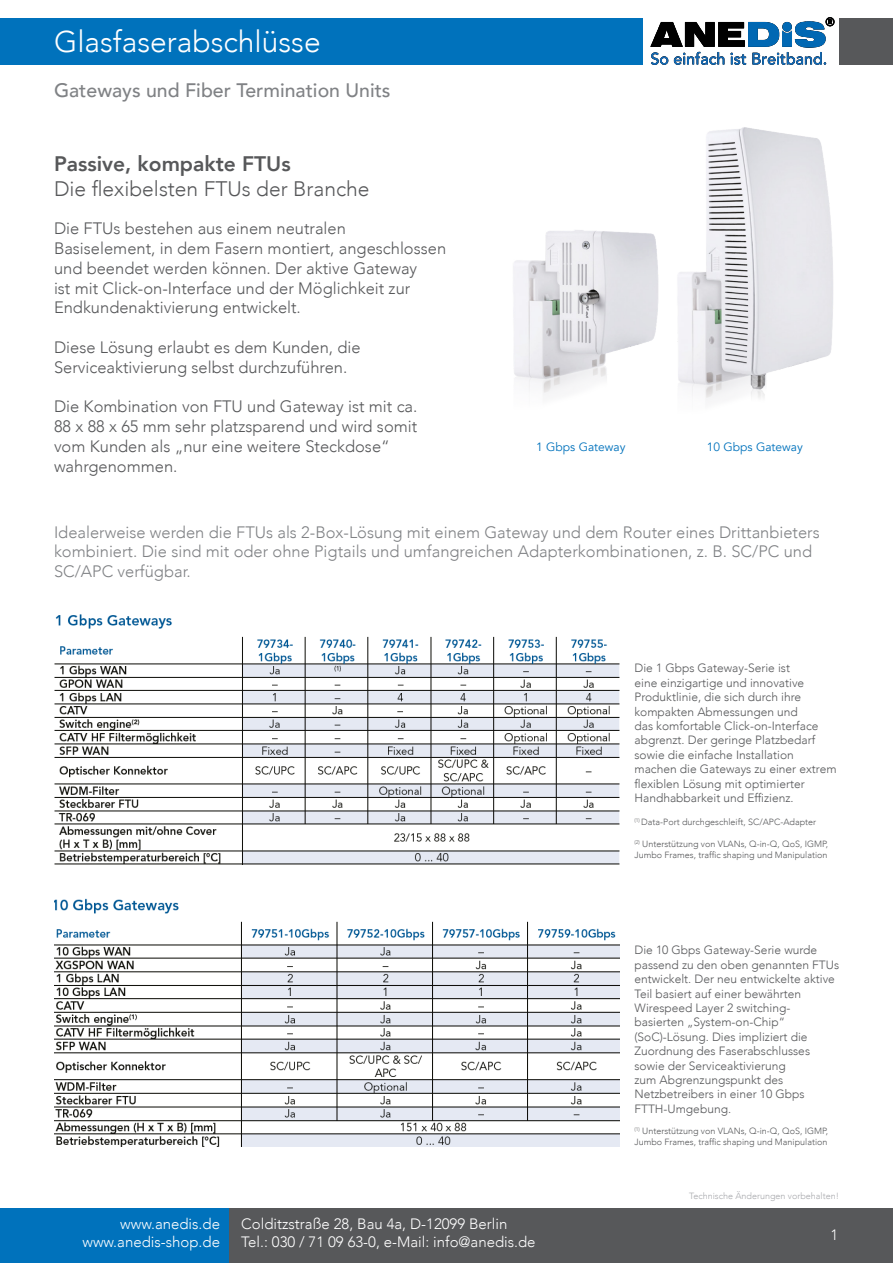
<style>
.page{position:relative;width:893px;height:1263px;background:#fff}
.page>*{position:absolute;margin:0;border:0;box-sizing:border-box;transform-origin:0 0}
.t1{font:300 30px "Avenir LT Com";color:#fff}
.t2{font:300 21px "Avenir LT Com";color:#57585a}
.t3{font:800 21px "Avenir LT Com";color:#57585a}
.t4{font:500 19.5px "Avenir LT Com";color:#808285}
.t5{font:300 16.5px/19.8px "Avenir LT Com";color:#57585a}
.t6{font:300 16.5px/19.8px "Avenir LT Com";color:#808285}
.t7{font:300 15px/18px "Avenir LT Com";color:#fff;text-align:right}
.t8{font:300 12px/14.4px "Avenir LT Com";color:#57585a}
.t9{font:12px "Avenir LT Com";color:#0072bc}
.t10{font:300 9px/10.8px "Avenir LT Com";color:#57585a}
.t11{font:300 9px "Avenir LT Com";color:#a8a9ad}
</style>
<div class="page">
<img style="left:650px;top:17px;width:185px;height:47px">
<div style="left:0;top:18px;width:642px;height:46px;background:#0072bc"></div>
<div style="left:839px;top:18px;width:54px;height:46px;background:#57585a"></div>
<div style="left:0;top:1209px;width:230px;height:54px;background:#0072bc"></div>
<div style="left:230px;top:1209px;width:663px;height:54px;background:#57585a"></div>
<img style="left:513px;top:230px;width:146px;height:165px">
<img style="left:677px;top:127px;width:156px;height:273px">
<img style="left:54px;top:614px;width:565px;height:250px">
<img style="left:54px;top:898px;width:565px;height:248px">
<p class="t1" style="left:54px;top:24px;width:268px">Glasfaserabschlüsse</p>
<p class="t4" style="left:54px;top:79px;width:338px">Gateways und Fiber Termination Units</p>
<p class="t3" style="left:54px;top:151px;width:238px">Passive, kompakte FTUs</p>
<p class="t2" style="left:54px;top:177px;width:317px">Die flexibelsten FTUs der Branche</p>
<p class="t5" style="left:54px;top:219px;width:394px">Die FTUs bestehen aus einem neutralen Basiselement, in dem Fasern montiert, angeschlossen und beendet werden können. Der aktive Gateway<br>ist mit Click-on-Interface und der Möglichkeit zur Endkundenaktivierung entwickelt.</p>
<p class="t5" style="left:54px;top:337px;width:308px">Diese Lösung erlaubt es dem Kunden, die<br>Serviceaktivierung selbst durchzuführen.</p>
<p class="t5" style="left:54px;top:397px;width:365px">Die Kombination von FTU und Gateway ist mit ca.<br>88 x 88 x 65 mm sehr platzsparend und wird somit vom Kunden als „nur eine weitere Steckdose“ wahrgenommen.</p>
<p class="t9" style="left:536px;top:440px;width:91px">1 Gbps Gateway</p>
<p class="t9" style="left:707px;top:440px;width:98px">10 Gbps Gateway</p>
<p class="t6" style="left:54px;top:522px;width:767px">Idealerweise werden die FTUs als 2-Box-Lösung mit einem Gateway und dem Router eines Drittanbieters kombiniert. Die sind mit oder ohne Pigtails und umfangreichen Adapterkombinationen, z. B. SC/PC und<br>SC/APC verfügbar.</p>
<p class="t8" style="left:634px;top:661px;width:204px">Die 1 Gbps Gateway-Serie ist<br>eine einzigartige und innovative Produktlinie, die sich durch ihre kompakten Abmessungen und<br>das komfortable Click-on-Interface abgrenzt. Der geringe Platzbedarf sowie die einfache Installation machen die Gateways zu einer extrem flexiblen Lösung mit optimierter Handhabbarkeit und Effizienz.</p>
<p class="t10" style="left:634px;top:817px;width:183px"><sup>(1)</sup> Data-Port durchgeschleift, SC/APC-Adapter</p>
<p class="t10" style="left:634px;top:838px;width:195px"><sup>(2)</sup> Unterstützung von VLANs, Q-in-Q, QoS, IGMP,<br>Jumbo Frames, traffic shaping und Manipulation</p>
<p class="t8" style="left:634px;top:943px;width:184px">Die 10 Gbps Gateway-Serie wurde</p>
<p class="t8" style="left:634px;top:957px;width:206px">passend zu den oben genannten FTUs</p>
<p class="t8" style="left:634px;top:972px;width:202px">entwickelt. Der neu entwickelte aktive<br>Teil basiert auf einer bewährten<br>Wirespeed Layer 2 switching&shy;basierten „System-on-Chip“ (SoC)-Lösung. Dies impliziert die<br>Zuordnung des Faserabschlusses sowie der Serviceaktivierung<br>zum Abgrenzungspunkt des<br>Netzbetreibers in einer 10 Gbps</p>
<p class="t8" style="left:634px;top:1101px;width:98px">FTTH-Umgebung.</p>
<p class="t10" style="left:634px;top:1126px;width:195px"><sup>(1)</sup> Unterstützung von VLANs, Q-in-Q, QoS, IGMP,<br>Jumbo Frames, traffic shaping und Manipulation</p>
<p class="t11" style="left:689px;top:1191px;width:151px">Technische Änderungen vorbehalten!</p>
<p class="t7" style="left:82px;top:1215px;width:139px">www.anedis.de www.anedis-shop.de</p>
<p class="t7" style="left:241px;top:1215px;width:296px;text-align:left">Colditzstraße 28, Bau 4a, D-12099 Berlin<br>Tel.: 030 / 71 09 63-0, e-Mail: info@anedis.de</p>
<p class="t7" style="left:830px;top:1225px;width:9px">1</p>
</div>
